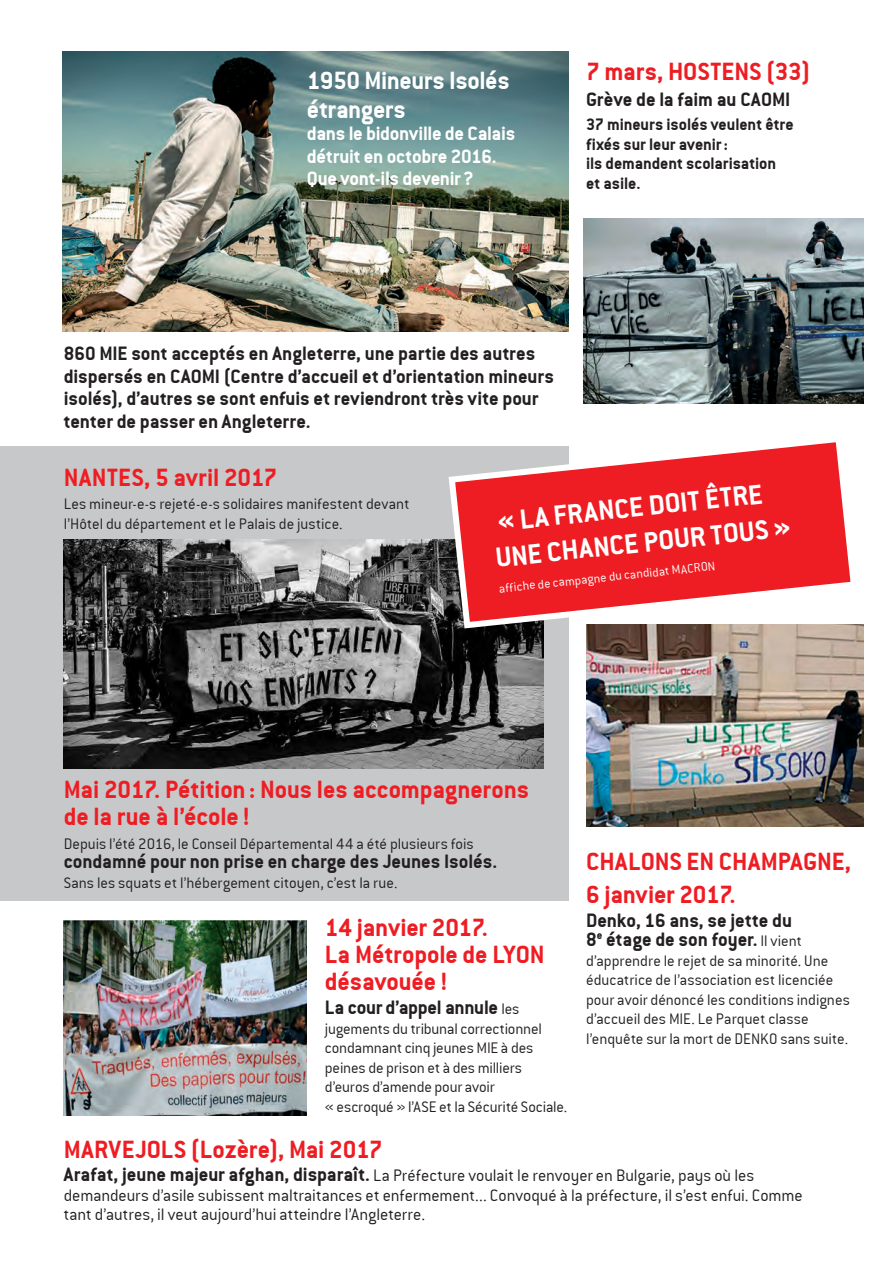
<style>
.page{position:relative;width:893px;height:1263px;background:#fff}
.page>*{position:absolute;margin:0;border:0;box-sizing:border-box;transform-origin:0 0}
.t1{font:30px/36px "Conduit ITCTT Bold";color:#fff}
.t2{font:27px/27px "Conduit ITCTT Bold";letter-spacing:-.005em;color:#ee1d23}
.t3{font:27px/28.5px "Conduit ITCTT Bold";letter-spacing:-.015em;color:#fff}
.t4{font:21px/22.5px "Conduit ITCTT Bold";letter-spacing:-.005em;color:#231f20}
.t5{font:21px/22.5px "Conduit ITCTT Bold";letter-spacing:-.015em;color:#fff}
.t6{font:18px/19.5px "Conduit ITCTT Light";letter-spacing:-.005em;color:#231f20}
.t7{font:18px/19.5px "Conduit ITCTT Bold";letter-spacing:-.005em;color:#231f20}
.t8{font:16.5px/19.5px "Conduit ITCTT Light";color:#231f20}
.t9{font:13.5px "Conduit ITCTT Light";color:#fff}
.s1{font-family:"Conduit ITCTT Light";font-size:16.5px}
.s2{font-family:"Conduit ITCTT Bold";font-size:21px}
</style>
<div class="page">
<div style="left:0;top:446px;width:568px;height:455px;background:#c7c8ca"></div>
<img style="left:584px;top:218px;width:279px;height:185px">
<img style="left:63px;top:51px;width:505px;height:281px">
<img style="left:586px;top:624px;width:277px;height:203px">
<img style="left:64px;top:920px;width:243px;height:195px">
<img style="left:64px;top:539px;width:480px;height:229px">
<svg style="left:445px;top:442px;width:415px;height:190px"></svg>
<h2 class="t3" style="left:307px;top:66px;width:204px">1950 Mineurs Isolés étrangers</h2>
<p class="t5" style="left:307px;top:122px;width:210px">dans le bidonville de Calais détruit en octobre 2016.<br>Que vont-ils devenir?</p>
<h2 class="t2" style="left:586px;top:57px;width:226px">7 mars, HOSTENS (33)</h2>
<p class="t4" style="left:586px;top:88px;width:206px">Grève de la faim au CAOMI</p>
<p class="t7" style="left:586px;top:114px;width:209px">37 mineurs isolés veulent être fixés sur leur avenir:<br>ils demandent scolarisation et asile.</p>
<p class="t4" style="left:64px;top:342px;width:492px">860 MIE sont acceptés en Angleterre, une partie des autres dispersés en CAOMI (Centre d’accueil et d’orientation mineurs isolés), d’autres se sont enfuis et reviendront très vite pour tenter de passer en Angleterre.</p>
<h2 class="t2" style="left:64px;top:463px;width:215px">NANTES, 5 avril 2017</h2>
<p class="t8" style="left:64px;top:494px;width:347px">Les mineur-e-s rejeté-e-s solidaires manifestent devant l’Hôtel du département et le Palais de justice.</p>
<h1 class="t1" style="left:490px;top:504px;width:298px;rotate:-6deg">« LA FRANCE DOIT ÊTRE<br>UNE CHANCE POUR TOUS »</h1>
<p class="t9" style="left:498px;top:581px;width:219px;rotate:-6deg">affiche de campagne du candidat MACRON</p>
<h2 class="t2" style="left:64px;top:775px;width:467px">Mai 2017. Pétition : Nous les accompagnerons de la rue à l’école !</h2>
<p class="t8" style="left:64px;top:834px;width:412px">Depuis l’été 2016, le Conseil Départemental 44 a été plusieurs fois</p>
<p class="t4" style="left:64px;top:850px;width:435px">condamné pour non prise en charge des Jeunes Isolés.</p>
<p class="t8" style="left:64px;top:873px;width:335px">Sans les squats et l’hébergement citoyen, c’est la rue.</p>
<h2 class="t2" style="left:325px;top:914px;width:221px">14 janvier 2017.<br>La Métropole de LYON désavouée !</h2>
<p class="t4" style="left:325px;top:996px;width:196px">La cour d’appel annule <span class="s1">les</span></p>
<p class="t8" style="left:325px;top:1019px;width:244px">jugements du tribunal correctionnel condamnant cinq jeunes MIE à des peines de prison et à des milliers d’euros d’amende pour avoir<br>« escroqué » l’ASE et la Sécurité Sociale.</p>
<h2 class="t2" style="left:586px;top:845px;width:266px;line-height:32.4px">CHALONS EN CHAMPAGNE,<br>6 janvier 2017.</h2>
<p class="t4" style="left:586px;top:910px;width:217px;line-height:19.5px">Denko, 16 ans, se jette du<br>8<sup>e</sup> étage de son foyer. <span class="s1">Il vient</span></p>
<p class="t8" style="left:586px;top:951px;width:265px">d’apprendre le rejet de sa minorité. Une éducatrice de l’association est licenciée pour avoir dénoncé les conditions indignes d’accueil des MIE. Le Parquet classe l’enquête sur la mort de DENKO sans suite.</p>
<h2 class="t2" style="left:64px;top:1135px;width:320px">MARVEJOLS (Lozère), Mai 2017</h2>
<p class="t6" style="left:64px;top:1166px;width:740px"><span class="s2">Arafat, jeune majeur afghan, disparaît.</span> La Préfecture voulait le renvoyer en Bulgarie, pays où les demandeurs d’asile subissent maltraitances et enfermement... Convoqué à la préfecture, il s’est enfui. Comme tant d’autres, il veut aujourd’hui atteindre l’Angleterre.</p>
</div>
